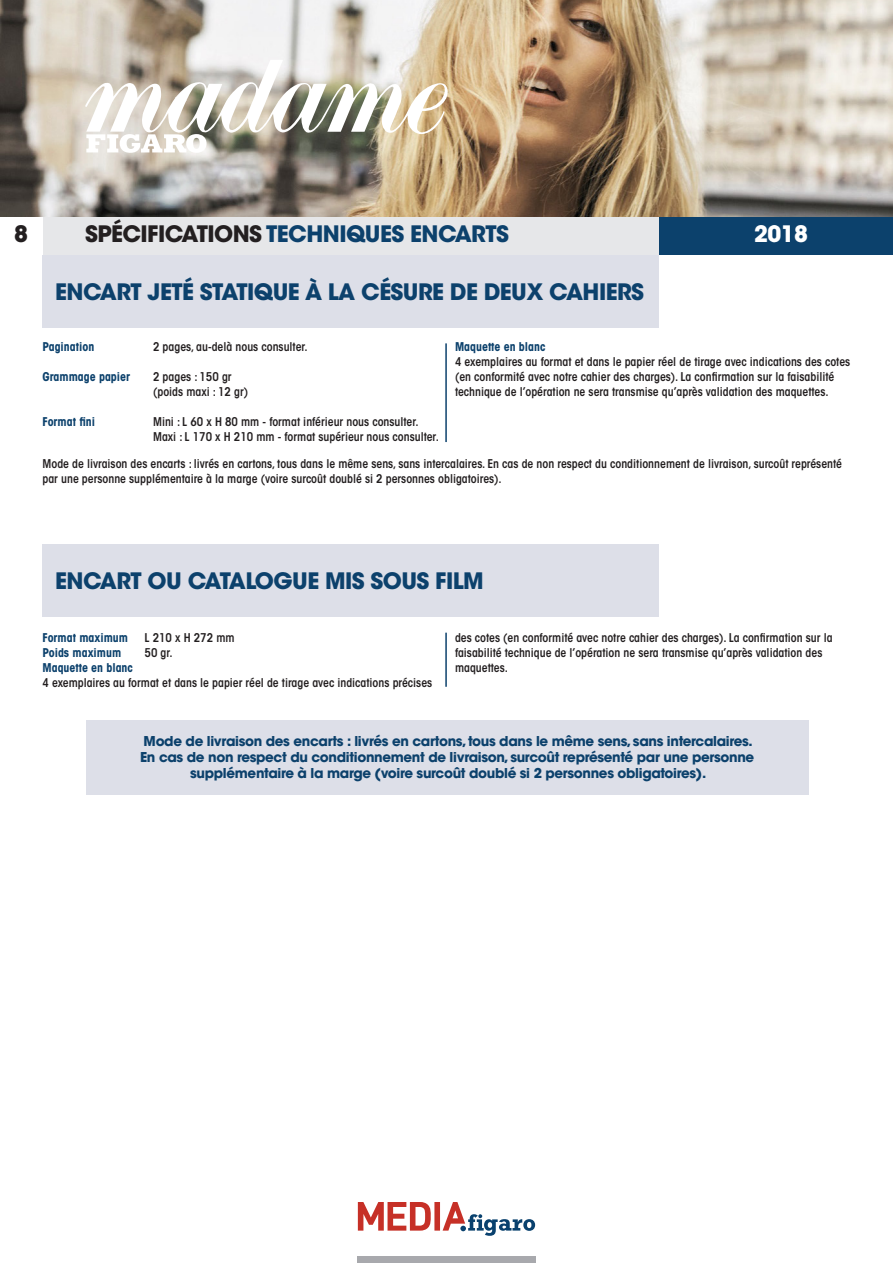
<style>
.page{position:relative;width:893px;height:1263px;background:#fff}
.page>*{position:absolute;margin:0;border:0;box-sizing:border-box;transform-origin:0 0}
.t1{font:700 22.5px "ITC Avant Garde Std";letter-spacing:-.025em;color:#0c416c}
.t2{font:700 22.5px "ITC Avant Garde Std";color:#fff}
.t3{font:700 22.5px "ITC Avant Garde Std";color:#231f20}
.t4{font:700 13.5px "ITC Avant Garde Std";letter-spacing:-.025em;color:#0c416c}
.t5{font:600 condensed 12px/15px "ITC Avant Garde Std";color:#231f20}
.t6{font:700 condensed 12px "ITC Avant Garde Std";color:#0c416c}
.s1{color:#231f20}
</style>
<div class="page">
<div style="left:43px;top:544px;width:616px;height:73px;background:#dddfe8"></div>
<hr style="left:445px;top:633px;width:2px;height:54px;background:#0c416c">
<div style="left:86px;top:720px;width:723px;height:74px;background:#dddfe8"></div>
<div style="left:0;top:213px;width:659px;height:42px;background:#e6e7e9"></div>
<div style="left:0;top:213px;width:43px;height:42px;background:#fff"></div>
<hr style="left:445px;top:343px;width:2px;height:99px;background:#0c416c">
<div style="left:43px;top:255px;width:616px;height:72px;background:#dddfe8"></div>
<svg style="left:358px;top:1202px;width:177px;height:34px"></svg>
<div style="left:357px;top:1257px;width:179px;height:6px;background:#a8a9ad"></div>
<div style="left:659px;top:213px;width:234px;height:42px;background:#0c416c"></div>
<img style="left:0;top:0;width:893px;height:217px">
<svg style="left:85px;top:60px;width:363px;height:93px"></svg>
<p class="t3" style="left:14px;top:219px;width:15px">8</p>
<p class="t1" style="left:85px;top:219px;width:425px"><span class="s1">SPÉCIFICATIONS</span> TECHNIQUES ENCARTS</p>
<p class="t1" style="left:55px;top:277px;width:590px">ENCART JETÉ STATIQUE À LA CÉSURE DE DEUX CAHIERS</p>
<p class="t2" style="left:754px;top:219px;width:55px">2018</p>
<p class="t6" style="left:43px;top:339px;width:53px">Pagination</p>
<p class="t5" style="left:153px;top:339px;width:156px">2 pages, au-delà nous consulter.</p>
<p class="t6" style="left:43px;top:369px;width:89px">Grammage papier</p>
<p class="t5" style="left:153px;top:369px;width:80px">2 pages : 150 gr</p>
<p class="t5" style="left:153px;top:384px;width:97px">(poids maxi : 12 gr)</p>
<p class="t6" style="left:43px;top:414px;width:54px">Format fini</p>
<p class="t5" style="left:153px;top:414px;width:267px">Mini : L 60 x H 80 mm - format inférieur nous consulter.</p>
<p class="t5" style="left:153px;top:429px;width:287px">Maxi : L 170 x H 210 mm - format supérieur nous consulter.</p>
<p class="t6" style="left:455px;top:339px;width:92px">Maquette en blanc</p>
<p class="t5" style="left:455px;top:354px;width:397px">4 exemplaires au format et dans le papier réel de tirage avec indications des cotes (en conformité avec notre cahier des charges). La confirmation sur la faisabilité technique de l’opération ne sera transmise qu’après validation des maquettes.</p>
<p class="t5" style="left:43px;top:456px;width:801px">Mode de livraison des encarts : livrés en cartons, tous dans le même sens, sans intercalaires. En cas de non respect du conditionnement de livraison, surcoût représenté par une personne supplémentaire à la marge (voire surcoût doublé si 2 personnes obligatoires).</p>
<p class="t1" style="left:55px;top:566px;width:430px">ENCART OU CATALOGUE MIS SOUS FILM</p>
<p class="t6" style="left:43px;top:629px;width:87px">Format maximum</p>
<p class="t5" style="left:145px;top:630px;width:92px">L 210 x H 272 mm</p>
<p class="t6" style="left:43px;top:644px;width:80px">Poids maximum</p>
<p class="t5" style="left:145px;top:645px;width:30px">50 gr.</p>
<p class="t6" style="left:43px;top:659px;width:92px">Maquette en blanc</p>
<p class="t5" style="left:43px;top:675px;width:391px">4 exemplaires au format et dans le papier réel de tirage avec indications précises</p>
<p class="t5" style="left:455px;top:630px;width:379px">des cotes (en conformité avec notre cahier des charges). La confirmation sur la faisabilité technique de l’opération ne sera transmise qu’après validation des maquettes.</p>
<p class="t4" style="left:144px;top:732px;width:611px">Mode de livraison des encarts : livrés en cartons, tous dans le même sens, sans intercalaires.</p>
<p class="t4" style="left:140px;top:748px;width:616px">En cas de non respect du conditionnement de livraison, surcoût représenté par une personne</p>
<p class="t4" style="left:190px;top:765px;width:517px">supplémentaire à la marge (voire surcoût doublé si 2 personnes obligatoires).</p>
</div>
